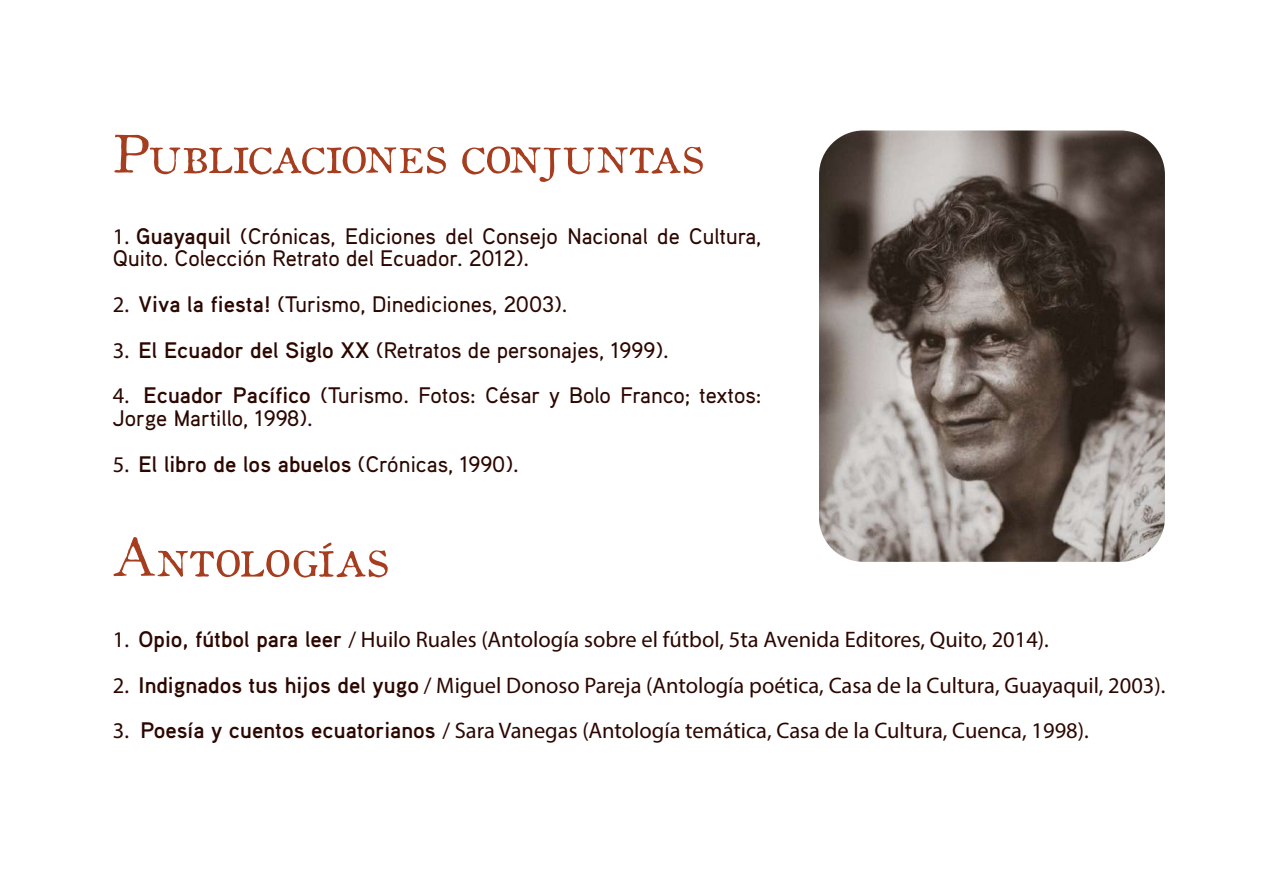
<style>
.page{position:relative;width:1263px;height:893px;background:#fff}
.page>*{position:absolute;margin:0;border:0;box-sizing:border-box;transform-origin:0 0}
.t1{font:52.5px "Oldstyle Small Caps HPLHS";letter-spacing:.025em;color:#a73d1f}
.t2{font:22.5px "Myriad Pro";color:#2c0700}
.t3{font:500 22.5px/22.8px "Aaux Pro";color:#2c0700}
.t4{font:700 22.5px "Aaux Pro";color:#2c0700}
.s1{font-family:"Myriad Pro";font-weight:400}
.s2{font-weight:700}
.s3{font-weight:500}
.s4{font-family:"Aaux Pro";font-weight:700}
</style>
<div class="page">
<img style="left:819px;top:130px;width:346px;height:432px">
<svg style="left:323px;top:542px;width:9px;height:7px"></svg>
<h1 class="t1" style="left:113px;top:115px;width:591px">Publicaciones conjuntas</h1>
<p class="t3" style="left:113px;top:224px;width:650px"><span class="s1">1.</span> <span class="s2">Guayaquil</span> (Crónicas, Ediciones del Consejo Nacional de Cultura,<br>Quito. Colección Retrato del Ecuador. 2012).</p>
<p class="t3" style="left:113px;top:292px;width:456px"><span class="s1">2.</span> <span class="s2">Viva la fiesta!</span> (Turismo, Dinediciones, 2003).</p>
<p class="t3" style="left:113px;top:338px;width:558px"><span class="s1">3.</span> <span class="s2">El Ecuador del Siglo XX</span> (Retratos de personajes, 1999).</p>
<p class="t3" style="left:113px;top:383px;width:650px"><span class="s1">4.</span> <span class="s2">Ecuador Pacífico</span> (Turismo. Fotos: César y Bolo Franco; textos:<br>Jorge Martillo, 1998).</p>
<p class="t4" style="left:113px;top:449px;width:407px"><span class="s1">5.</span> El libro de los abuelos <span class="s3">(Crónicas, 1990).</span></p>
<h1 class="t1" style="left:113px;top:518px;width:276px">Antologias</h1>
<p class="t2" style="left:113px;top:626px;width:937px">1. <span class="s4">Opio, fútbol para leer</span> / Huilo Ruales (Antología sobre el fútbol, 5ta Avenida Editores, Quito, 2014).</p>
<p class="t2" style="left:113px;top:671px;width:1054px">2. <span class="s4">Indignados tus hijos del yugo</span> / Miguel Donoso Pareja (Antología poética, Casa de la Cultura, Guayaquil, 2003).</p>
<p class="t2" style="left:113px;top:717px;width:977px">3. <span class="s4">Poesía y cuentos ecuatorianos</span> / Sara Vanegas (Antología temática, Casa de la Cultura, Cuenca, 1998).</p>
</div>
